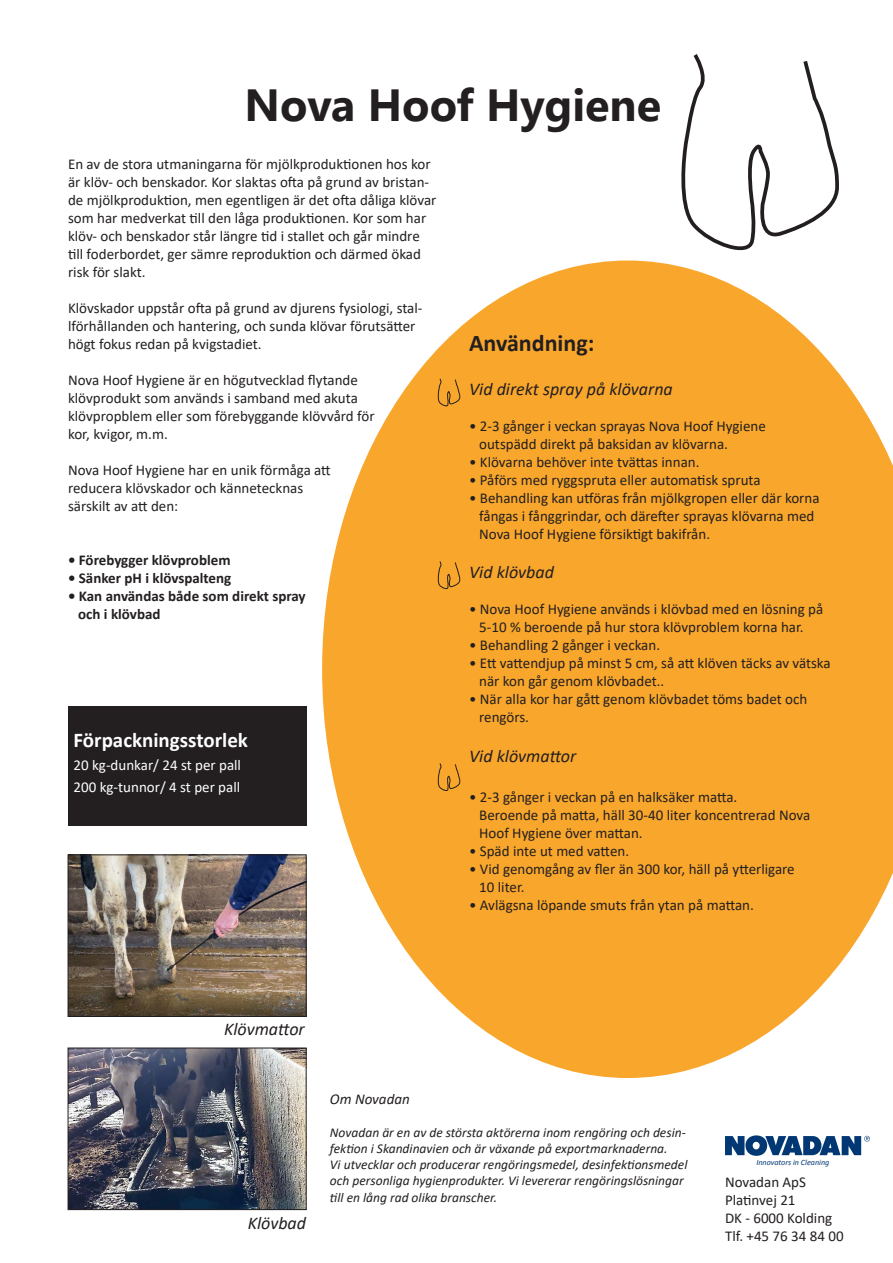
<style>
.page{position:relative;width:893px;height:1263px;background:#fff}
.page>*{position:absolute;margin:0;border:0;box-sizing:border-box;transform-origin:0 0}
.t1{font:700 45px "Nirmala UI";color:#231f20}
.t2{font:700 24px "Calibri";color:#231f20}
.t3{font:700 21px "Calibri";color:#fff}
.t4{font:italic 18px "Calibri";color:#231f20}
.t5{font:15px/18px "Calibri";color:#231f20}
.t6{font:700 15px/18px "Calibri";color:#231f20}
.t7{font:15px "Calibri";color:#fff}
.t8{font:italic 15px "Calibri";color:#231f20}
.t9{font:italic 13.5px/16.2px "Calibri";color:#231f20}
.t10{font:italic 8.1px "Calibri";color:#013874}
</style>
<div class="page">
<div style="left:68px;top:706px;width:238px;height:119px;background:#231f20"></div>
<svg style="left:322px;top:260px;width:571px;height:818px"></svg>
<svg style="left:681px;top:54px;width:158px;height:197px"></svg>
<svg style="left:437px;top:378px;width:23px;height:29px"></svg>
<svg style="left:437px;top:561px;width:23px;height:29px"></svg>
<svg style="left:437px;top:763px;width:23px;height:29px"></svg>
<svg style="left:725px;top:1135px;width:145px;height:21px"></svg>
<img style="left:70px;top:1050px;width:235px;height:158px">
<div style="left:68px;top:1048px;width:239px;height:162px;border:1px solid #231f20"></div>
<img style="left:70px;top:856px;width:235px;height:159px">
<div style="left:68px;top:854px;width:239px;height:163px;border:1px solid #231f20"></div>
<p class="t1" style="left:245px;top:68px;width:418px">Nova Hoof Hygiene</p>
<p class="t5" style="left:68px;top:154px;width:370px">En av de stora utmaningarna för mjölkproduktionen hos kor är klöv- och benskador. Kor slaktas ofta på grund av bristan&shy;de mjölkproduktion, men egentligen är det ofta dåliga klövar som har medverkat till den låga produktionen. Kor som har klöv- och benskador står längre tid i stallet och går mindre till foderbordet, ger sämre reproduktion och därmed ökad risk för slakt.</p>
<p class="t5" style="left:68px;top:298px;width:356px">Klövskador uppstår ofta på grund av djurens fysiologi, stal&shy;lförhållanden och hantering, och sunda klövar förutsätter högt fokus redan på kvigstadiet.</p>
<p class="t5" style="left:68px;top:370px;width:291px">Nova Hoof Hygiene är en högutvecklad flytande</p>
<p class="t5" style="left:68px;top:388px;width:291px">klövprodukt som används i samband med akuta</p>
<p class="t5" style="left:68px;top:406px;width:308px">klövpropblem eller som förebyggande klövvård för</p>
<p class="t5" style="left:68px;top:424px;width:101px">kor, kvigor, m.m.</p>
<p class="t5" style="left:68px;top:460px;width:264px">Nova Hoof Hygiene har en unik förmåga att</p>
<p class="t5" style="left:68px;top:478px;width:237px">reducera klövskador och kännetecknas</p>
<p class="t5" style="left:68px;top:496px;width:112px">särskilt av att den:</p>
<p class="t6" style="left:68px;top:550px;width:164px">• Förebygger klövproblem</p>
<p class="t6" style="left:68px;top:568px;width:165px">• Sänker pH i klövspalteng</p>
<p class="t6" style="left:78px;top:586px;width:229px;text-indent:-10px">• Kan användas både som direkt spray och i klövbad</p>
<p class="t3" style="left:74px;top:725px;width:176px">Förpackningsstorlek</p>
<p class="t7" style="left:74px;top:754px;width:169px">20 kg-dunkar/ 24 st per pall</p>
<p class="t7" style="left:74px;top:777px;width:168px">200 kg-tunnor/ 4 st per pall</p>
<p class="t2" style="left:469px;top:326px;width:127px">Användning:</p>
<p class="t4" style="left:469px;top:376px;width:205px">Vid direkt spray på klövarna</p>
<p class="t5" style="left:469px;top:416px;width:298px">• 2-3 gånger i veckan sprayas Nova Hoof Hygiene</p>
<p class="t5" style="left:479px;top:434px;width:250px">outspädd direkt på baksidan av klövarna.</p>
<p class="t5" style="left:469px;top:452px;width:232px">• Klövarna behöver inte tvättas innan.</p>
<p class="t5" style="left:469px;top:470px;width:293px">• Påförs med ryggspruta eller automatisk spruta</p>
<p class="t5" style="left:469px;top:488px;width:352px">• Behandling kan utföras från mjölkgropen eller där korna</p>
<p class="t5" style="left:479px;top:506px;width:337px">fångas i fånggrindar, och därefter sprayas klövarna med</p>
<p class="t5" style="left:479px;top:524px;width:232px">Nova Hoof Hygiene försiktigt bakifrån.</p>
<p class="t4" style="left:469px;top:560px;width:86px">Vid klövbad</p>
<p class="t5" style="left:469px;top:600px;width:356px">• Nova Hoof Hygiene används i klövbad med en lösning på</p>
<p class="t5" style="left:479px;top:618px;width:326px">5-10 % beroende på hur stora klövproblem korna har.</p>
<p class="t5" style="left:469px;top:636px;width:193px">• Behandling 2 gånger i veckan.</p>
<p class="t5" style="left:469px;top:654px;width:363px">• Ett vattendjup på minst 5 cm, så att klöven täcks av vätska</p>
<p class="t5" style="left:479px;top:672px;width:187px">när kon går genom klövbadet..</p>
<p class="t5" style="left:469px;top:690px;width:340px">• När alla kor har gått genom klövbadet töms badet och</p>
<p class="t5" style="left:479px;top:708px;width:51px">rengörs.</p>
<p class="t4" style="left:469px;top:743px;width:109px">Vid klövmattor</p>
<p class="t5" style="left:469px;top:787px;width:270px">• 2-3 gånger i veckan på en halksäker matta.</p>
<p class="t5" style="left:479px;top:805px;width:333px">Beroende på matta, häll 30-40 liter koncentrerad Nova</p>
<p class="t5" style="left:479px;top:823px;width:165px">Hoof Hygiene över mattan.</p>
<p class="t5" style="left:469px;top:841px;width:162px">• Späd inte ut med vatten.</p>
<p class="t5" style="left:469px;top:859px;width:327px">• Vid genomgång av fler än 300 kor, häll på ytterligare</p>
<p class="t5" style="left:479px;top:877px;width:47px">10 liter.</p>
<p class="t5" style="left:469px;top:895px;width:286px">• Avlägsna löpande smuts från ytan på mattan.</p>
<p class="t4" style="left:224px;top:1017px;width:82px">Klövmattor</p>
<p class="t4" style="left:248px;top:1210px;width:60px">Klövbad</p>
<p class="t8" style="left:330px;top:1089px;width:81px">Om Novadan</p>
<p class="t9" style="left:330px;top:1123px;width:357px">Novadan är en av de största aktörerna inom rengöring och desin&shy;fektion i Skandinavien och är växande på exportmarknaderna.</p>
<p class="t9" style="left:330px;top:1156px;width:359px">Vi utvecklar och producerar rengöringsmedel, desinfektionsmedel och personliga hygienprodukter. Vi levererar rengöringslösningar till en lång rad olika branscher.</p>
<p class="t10" style="left:756px;top:1157px;width:75px">Innovators in Cleaning</p>
<p class="t5" style="left:725px;top:1173px;width:83px">Novadan ApS</p>
<p class="t5" style="left:725px;top:1191px;width:72px">Platinvej 21</p>
<p class="t5" style="left:725px;top:1209px;width:109px">DK - 6000 Kolding</p>
<p class="t5" style="left:725px;top:1227px;width:120px">Tlf. +45 76 34 84 00</p>
</div>
